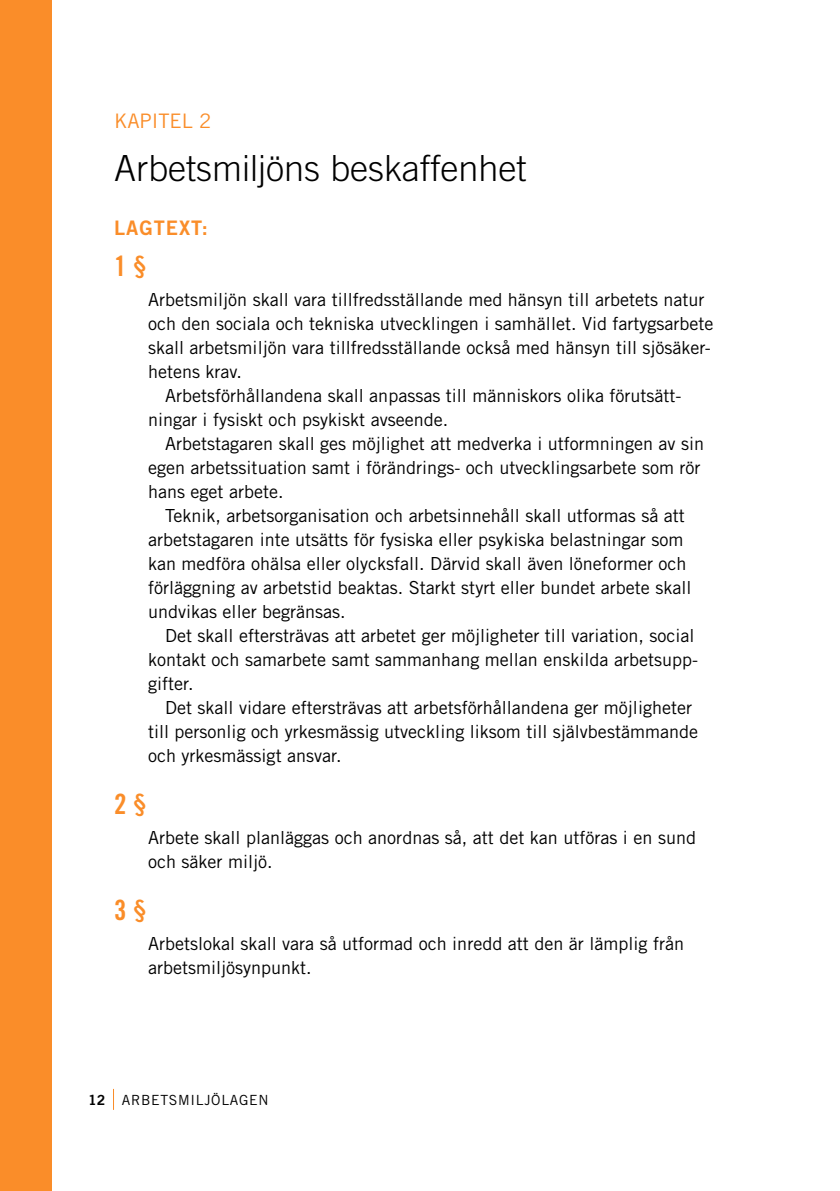
<style>
.page{position:relative;width:840px;height:1191px;background:#fff}
.page>*{position:absolute;margin:0;border:0;box-sizing:border-box;transform-origin:0 0}
.t1{font:300 36px "Trade Gothic LT Std";color:#000}
.t2{font:28px "Trade Gothic LT Std Bd Cn 20";color:#fa8d29}
.t3{font:20px "Trade Gothic LT Std";color:#fa8d29}
.t4{font:20px "Trade Gothic LT Std Bd 2";letter-spacing:.05em;color:#fa8d29}
.t5{font:18px/24px "Trade Gothic LT Std";color:#000}
.t6{font:14px "Trade Gothic LT Std";letter-spacing:.05em;color:#000}
.s1{font-family:"Trade Gothic LT Std Bd 2"}
</style>
<div class="page">
<svg style="left:113px;top:1089px;width:1px;height:20px"></svg>
<div style="left:0;top:0;width:51px;height:1191px;background:#fa8d29"></div>
<p class="t3" style="left:114px;top:109px;width:99px">KAPITEL 2</p>
<h1 class="t1" style="left:114px;top:147px;width:414px">Arbetsmiljöns beskaffenhet</h1>
<p class="t4" style="left:114px;top:216px;width:95px">LAGTEXT:</p>
<h2 class="t2" style="left:114px;top:249px;width:34px">1 §</h2>
<p class="t5" style="left:148px;top:287px;width:557px">Arbetsmiljön skall vara tillfredsställande med hänsyn till arbetets natur</p>
<p class="t5" style="left:148px;top:311px;width:566px">och den sociala och tekniska utvecklingen i samhället. Vid fartygsarbete</p>
<p class="t5" style="left:148px;top:335px;width:564px">skall arbetsmiljön vara tillfredsställande också med hänsyn till sjösäker-</p>
<p class="t5" style="left:148px;top:359px;width:95px">hetens krav.</p>
<p class="t5" style="left:165px;top:383px;width:516px">Arbetsförhållandena skall anpassas till människors olika förutsätt-</p>
<p class="t5" style="left:148px;top:407px;width:301px">ningar i fysiskt och psykiskt avseende.</p>
<p class="t5" style="left:165px;top:431px;width:540px">Arbetstagaren skall ges möjlighet att medverka i utformningen av sin</p>
<p class="t5" style="left:148px;top:455px;width:553px">egen arbetssituation samt i förändrings- och utvecklingsarbete som rör</p>
<p class="t5" style="left:148px;top:479px;width:137px">hans eget arbete.</p>
<p class="t5" style="left:165px;top:503px;width:521px">Teknik, arbetsorganisation och arbetsinnehåll skall utformas så att</p>
<p class="t5" style="left:148px;top:527px;width:536px">arbetstagaren inte utsätts för fysiska eller psykiska belastningar som</p>
<p class="t5" style="left:148px;top:551px;width:539px">kan medföra ohälsa eller olycksfall. Därvid skall även löneformer och</p>
<p class="t5" style="left:148px;top:575px;width:544px">förläggning av arbetstid beaktas. Starkt styrt eller bundet arbete skall</p>
<p class="t5" style="left:148px;top:599px;width:199px">undvikas eller begränsas.</p>
<p class="t5" style="left:165px;top:623px;width:530px">Det skall eftersträvas att arbetet ger möjligheter till variation, social</p>
<p class="t5" style="left:148px;top:647px;width:551px">kontakt och samarbete samt sammanhang mellan enskilda arbetsupp-</p>
<p class="t5" style="left:148px;top:671px;width:47px">gifter.</p>
<p class="t5" style="left:165px;top:695px;width:528px">Det skall vidare eftersträvas att arbetsförhållandena ger möjligheter</p>
<p class="t5" style="left:148px;top:719px;width:551px">till personlig och yrkesmässig utveckling liksom till självbestämmande</p>
<p class="t5" style="left:148px;top:743px;width:195px">och yrkesmässigt ansvar.</p>
<h2 class="t2" style="left:114px;top:787px;width:34px">2 §</h2>
<p class="t5" style="left:148px;top:825px;width:549px">Arbete skall planläggas och anordnas så, att det kan utföras i en sund och säker miljö.</p>
<h2 class="t2" style="left:114px;top:893px;width:34px">3 §</h2>
<p class="t5" style="left:148px;top:931px;width:537px">Arbetslokal skall vara så utformad och inredd att den är lämplig från arbetsmiljösynpunkt.</p>
<p class="t6" style="left:88px;top:1091px;width:182px"><span class="s1">12</span> ARBETSMILJÖlagen</p>
</div>
